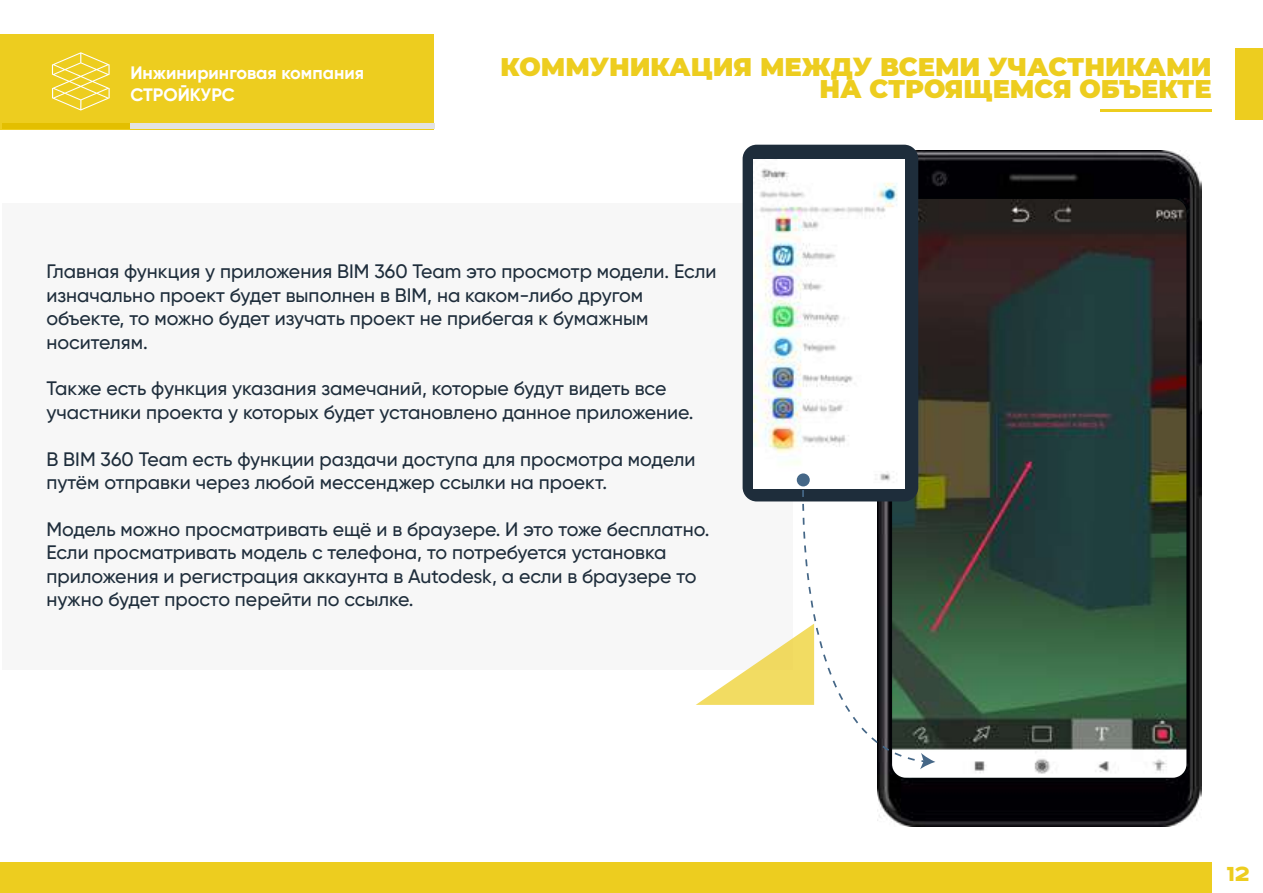
<style>
.page{position:relative;width:1263px;height:893px;background:#fff}
.page>*{position:absolute;margin:0;border:0;box-sizing:border-box;transform-origin:0 0}
.t1{font:900 25.65px "Road Radio";color:#edcd1f}
.t2{font:900 25.5px/22.5px "Montserrat";color:#edcd1f;text-align:right}
.t3{font:500 19.5px/23.4px "Gilroy";color:#1e2d3b}
.t4{font:700 18px/21.6px "Gilroy";color:#fff}
</style>
<div class="page">
<div style="left:0;top:863px;width:1212px;height:30px;background:#edcd1f"></div>
<div style="left:1235px;top:48px;width:28px;height:72px;background:#edcd1f"></div>
<hr style="left:1100px;top:109px;width:112px;height:2px;background:#edcd1f">
<div style="left:2px;top:203px;width:790px;height:466px;background:#f7f7f7"></div>
<img style="left:878px;top:151px;width:324px;height:675px">
<img style="left:892px;top:199px;width:294px;height:579px">
<div style="left:743px;top:145px;width:175px;height:356px;background:#1e2d3b;border-radius:14px"></div>
<img style="left:754px;top:160px;width:150px;height:318px">
<svg style="left:797px;top:473px;width:13px;height:14px"></svg>
<svg style="left:696px;top:478px;width:239px;height:291px"></svg>
<div style="left:0;top:34px;width:433px;height:95px;background:#edcd1f"></div>
<div style="left:2px;top:123px;width:127px;height:6px;background:#e3bf00"></div>
<div style="left:130px;top:123px;width:305px;height:6px;background:#e3e3e3"></div>
<svg style="left:52px;top:52px;width:58px;height:59px"></svg>
<p class="t4" style="left:130px;top:62px;width:235px">Инжиниринговая компания<br>СТРОЙКУРС</p>
<h2 class="t2" style="left:501px;top:54px;width:712px">КОММУНИКАЦИЯ МЕЖДУ ВСЕМИ УЧАСТНИКАМИ<br>НА СТРОЯЩЕМСЯ ОБЪЕКТЕ</h2>
<p class="t3" style="left:46px;top:260px;width:671px">Главная функция у приложения BIM 360 Team это просмотр модели. Если изначально проект будет выполнен в BIM, на каком-либо другом объекте, то можно будет изучать проект не прибегая к бумажным носителям.</p>
<p class="t3" style="left:46px;top:377px;width:649px">Также есть функция указания замечаний, которые будут видеть все участники проекта у которых будет установлено данное приложение.</p>
<p class="t3" style="left:46px;top:447px;width:650px">В BIM 360 Team есть функции раздачи доступа для просмотра модели путём отправки через любой мессенджер ссылки на проект.</p>
<p class="t3" style="left:46px;top:517px;width:664px">Модель можно просматривать ещё и в браузере. И это тоже бесплатно.<br>Если просматривать модель с телефона, то потребуется установка приложения и регистрация аккаунта в Autodesk, а если в браузере то нужно будет просто перейти по ссылке.</p>
<h1 class="t1" style="left:1226px;top:860px;width:25px">12</h1>
</div>
